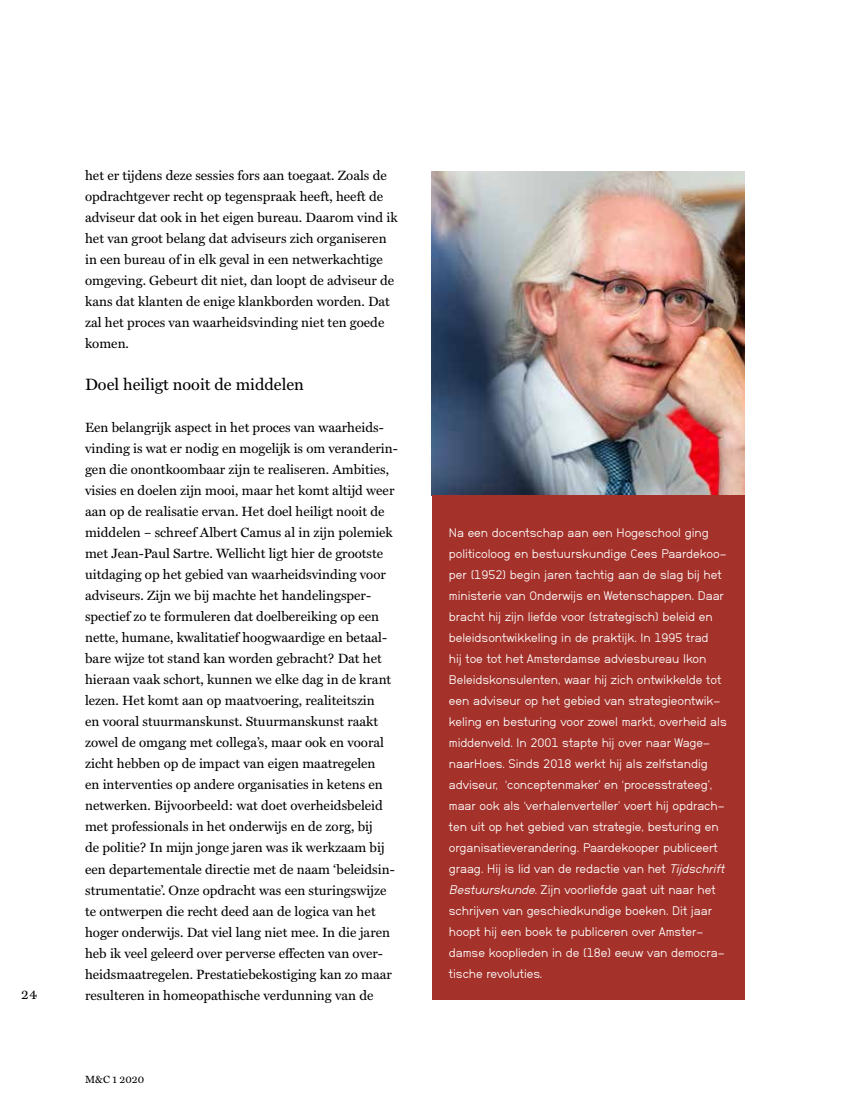
<style>
.page{position:relative;width:851px;height:1106px;background:#fff}
.page>*{position:absolute;margin:0;border:0;box-sizing:border-box;transform-origin:0 0}
.t1{font:16.5px "Miller Text";color:#000}
.t2{font:13.5px/21px "Miller Text";color:#000}
.t3{font:12.3px/21px "Neubau Grotesk Nor";color:#fff}
.t4{font:10.5px "Miller Text";color:#000}
.s1{font-style:italic}
</style>
<div class="page">
<img style="left:432px;top:171px;width:312px;height:324px">
<div style="left:432px;top:495px;width:312px;height:504px;background:#a4312a"></div>
<p class="t2" style="left:21px;top:984px;width:17px">24</p>
<p class="t2" style="left:85px;top:165px;width:314px">het er tijdens deze sessies fors aan toegaat. Zoals de opdrachtgever recht op tegenspraak heeft, heeft de adviseur dat ook in het eigen bureau. Daarom vind ik het van groot belang dat adviseurs zich organiseren in een bureau of in elk geval in een netwerkachtige omgeving. Gebeurt dit niet, dan loopt de adviseur de kans dat klanten de enige klankborden worden. Dat zal het proces van waarheidsvinding niet ten goede komen.</p>
<p class="t1" style="left:85px;top:375px;width:220px">Doel heiligt nooit de middelen</p>
<p class="t2" style="left:85px;top:417px;width:314px">Een belangrijk aspect in het proces van waarheids&shy;vinding is wat er nodig en mogelijk is om veranderin&shy;gen die onontkoombaar zijn te realiseren. Ambities, visies en doelen zijn mooi, maar het komt altijd weer aan op de realisatie ervan. Het doel heiligt nooit de middelen – schreef Albert Camus al in zijn polemiek met Jean-Paul Sartre. Wellicht ligt hier de grootste uitdaging op het gebied van waarheidsvinding voor adviseurs. Zijn we bij machte het handelingsper&shy;spectief zo te formuleren dat doelbereiking op een nette, humane, kwalitatief hoogwaardige en betaal&shy;bare wijze tot stand kan worden gebracht? Dat het hieraan vaak schort, kunnen we elke dag in de krant lezen. Het komt aan op maatvoering, realiteitszin<br>en vooral stuurmanskunst. Stuurmanskunst raakt zowel de omgang met collega’s, maar ook en vooral zicht hebben op de impact van eigen maatregelen<br>en interventies op andere organisaties in ketens en netwerken. Bijvoorbeeld: wat doet overheidsbeleid met professionals in het onderwijs en de zorg, bij<br>de politie? In mijn jonge jaren was ik werkzaam bij een departementale directie met de naam ‘beleidsin&shy;strumentatie’. Onze opdracht was een sturingswijze te ontwerpen die recht deed aan de logica van het hoger onderwijs. Dat viel lang niet mee. In die jaren heb ik veel geleerd over perverse effecten van over&shy;heidsmaatregelen. Prestatiebekostiging kan zo maar resulteren in homeopathische verdunning van de</p>
<p class="t4" style="left:85px;top:1073px;width:61px">M&amp;C 1 2020</p>
<p class="t3" style="left:449px;top:522px;width:280px">Na een docentschap aan een Hogeschool ging politicoloog en bestuurskundige Cees Paardekoo&shy;per (1952) begin jaren tachtig aan de slag bij het ministerie van Onderwijs en Wetenschappen. Daar bracht hij zijn liefde voor (strategisch) beleid en beleidsontwikkeling in de praktijk. In 1995 trad<br>hij toe tot het Amsterdamse adviesbureau Ikon Beleidskonsulenten, waar hij zich ontwikkelde tot een adviseur op het gebied van strategieontwik&shy;keling en besturing voor zowel markt, overheid als middenveld. In 2001 stapte hij over naar Wage&shy;naarHoes. Sinds 2018 werkt hij als zelfstandig adviseur, ‘conceptenmaker’ en ‘processtrateeg’, maar ook als ‘verhalenverteller’ voert hij opdrach&shy;ten uit op het gebied van strategie, besturing en organisatieverandering. Paardekooper publiceert graag. Hij is lid van de redactie van het <span class="s1">Tijdschrift Bestuurskunde</span>. Zijn voorliefde gaat uit naar het schrijven van geschiedkundige boeken. Dit jaar hoopt hij een boek te publiceren over Amster&shy;damse kooplieden in de (18e) eeuw van democra&shy;tische revoluties.</p>
</div>
